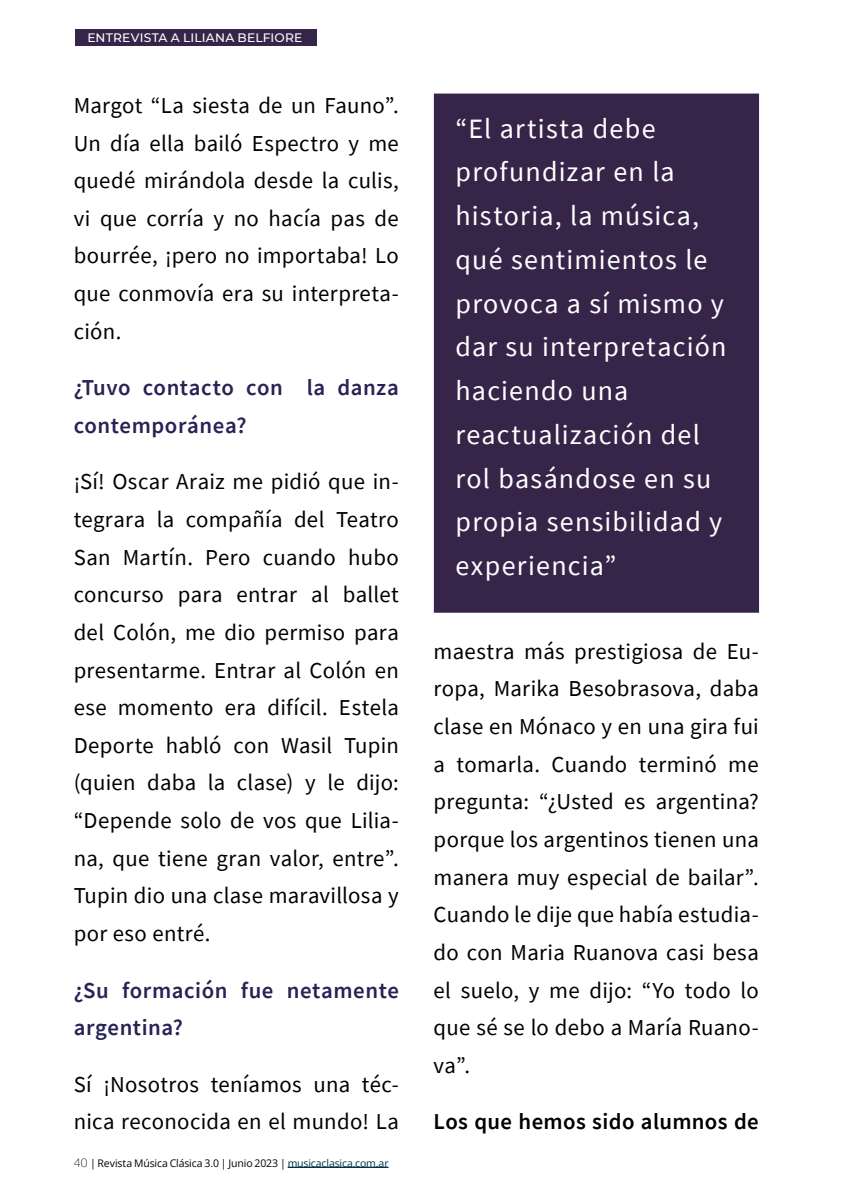
<style>
.page{position:relative;width:844px;height:1191px;background:#fff}
.page>*{position:absolute;margin:0;border:0;box-sizing:border-box;transform-origin:0 0}
.t1{font:28px/43.8px "Source Sans Pro";letter-spacing:.04em;color:#fff}
.t2{font:22.75px/37.6px "Source Sans Pro";letter-spacing:.015em;color:#000;text-align:justify}
.t3{font:600 22.75px/37.6px "Source Sans Pro";letter-spacing:.025em;color:#272356}
.t4{font:600 22.75px "Source Sans Pro";letter-spacing:.015em;color:#000}
.t5{font:500 12.25px "Montserrat";letter-spacing:.015em;color:#fff}
.t6{font:10.5px "Open Sans";letter-spacing:-.015em;color:#000}
.s1{font-family:"Aileron";font-weight:100;font-size:12.25px}
.s2{color:#023046}
</style>
<div class="page">
<hr style="left:287px;top:1166px;width:101px;height:2px;background:#023046">
<div style="left:434px;top:94px;width:324px;height:518px;background:#362549"></div>
<div style="left:75px;top:30px;width:241px;height:16px;background:#362549"></div>
<p class="t5" style="left:87px;top:29px;width:216px">ENTREVISTA A LILIANA BELFIORE</p>
<p class="t2" style="left:74px;top:86px;width:326px">Margot “La siesta de un Fauno”.<br>Un día ella bailó Espectro y me quedé mirándola desde la culis, vi que corría y no hacía pas de bourrée, ¡pero no importaba! Lo que conmovía era su interpreta&shy;ción.</p>
<p class="t3" style="left:74px;top:368px;width:326px">¿Tuvo contacto con la danza contemporánea?</p>
<p class="t2" style="left:74px;top:463px;width:326px">¡Sí! Oscar Araiz me pidió que in&shy;tegrara la compañía del Teatro San Martín. Pero cuando hubo concurso para entrar al ballet del Colón, me dio permiso para presentarme. Entrar al Colón en ese momento era difícil. Estela Deporte habló con Wasil Tupin (quien daba la clase) y le dijo: “Depende solo de vos que Lilia&shy;na, que tiene gran valor, entre”.<br>Tupin dio una clase maravillosa y por eso entré.</p>
<p class="t3" style="left:74px;top:971px;width:326px">¿Su formación fue netamente argentina?</p>
<p class="t2" style="left:74px;top:1065px;width:326px">Sí ¡Nosotros teníamos una téc&shy;nica reconocida en el mundo! La</p>
<p class="t6" style="left:74px;top:1155px;width:316px"><span class="s1">40</span> | Revista Música Clásica 3.0 | Junio 2023 | <span class="s2">musicaclasica.com.ar</span></p>
<p class="t1" style="left:455px;top:106px;width:272px">“El artista debe profundizar en la historia, la música, qué sentimientos le provoca a sí mismo y dar su interpretación haciendo una reactualización del rol basándose en su propia sensibilidad y experiencia”</p>
<p class="t2" style="left:433px;top:632px;width:326px">maestra más prestigiosa de Eu&shy;ropa, Marika Besobrasova, daba clase en Mónaco y en una gira fui a tomarla. Cuando terminó me pregunta: “¿Usted es argentina? porque los argentinos tienen una manera muy especial de bailar”.<br>Cuando le dije que había estudia&shy;do con Maria Ruanova casi besa el suelo, y me dijo: “Yo todo lo que sé se lo debo a María Ruano&shy;va”.</p>
<p class="t4" style="left:433px;top:1106px;width:326px">Los que hemos sido alumnos de</p>
</div>
